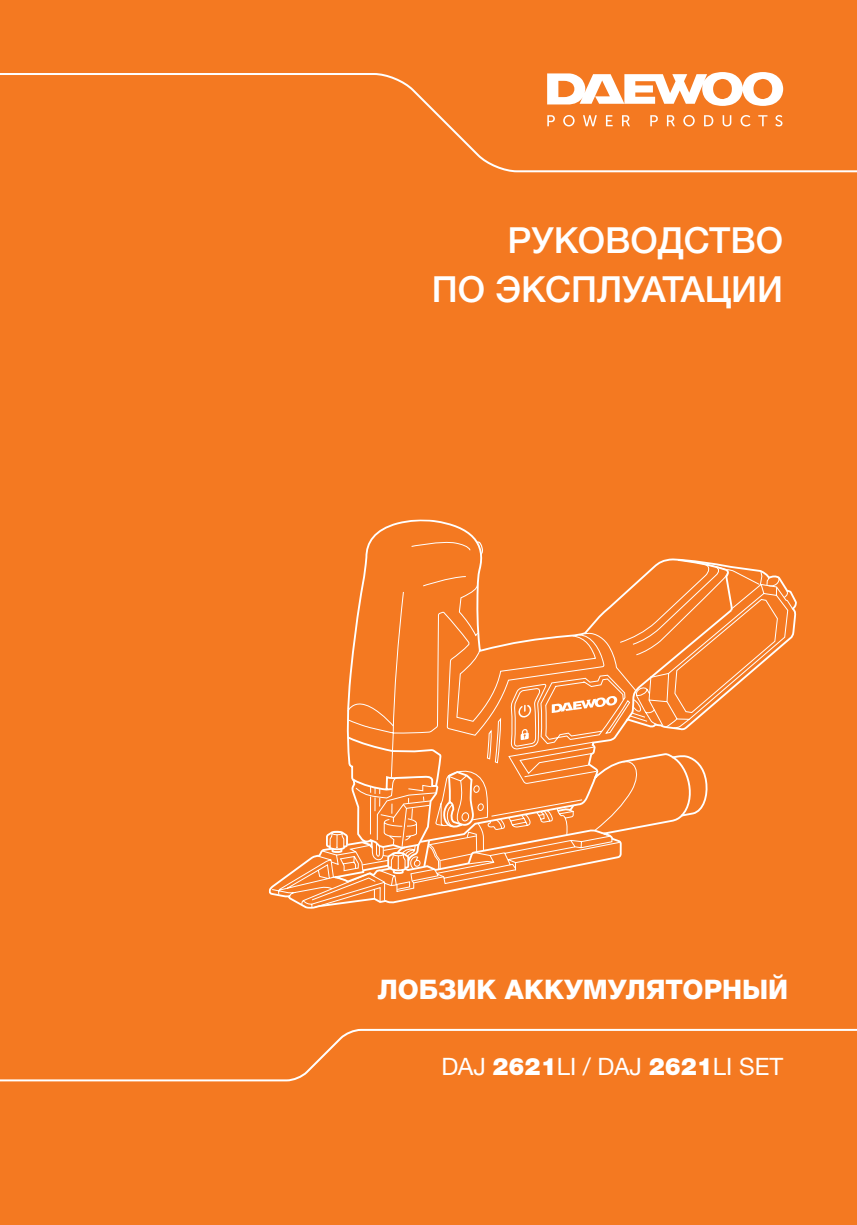
<style>
.page{position:relative;width:857px;height:1225px;background:#fff}
.page>*{position:absolute;margin:0;border:0;box-sizing:border-box;transform-origin:0 0}
.t1{font:500 36px/49.6px "Helvetica Neue LTW1 G";color:#fff;text-align:right}
.t2{font:800 27px "Helvetica Neue LTW1 G";color:#fff}
.t3{font:24px "Helvetica Neue LTW1 G";color:#fff}
.s1{font-weight:900}
</style>
<div class="page">
<div style="left:0;top:0;width:856px;height:1225px;background:#f47921"></div>
<svg style="left:0;top:73px;width:856px;height:100px"></svg>
<svg style="left:0;top:1028px;width:856px;height:54px"></svg>
<svg style="left:271px;top:539px;width:517px;height:369px"></svg>
<svg style="left:547px;top:72px;width:235px;height:34px"></svg>
<svg style="left:547px;top:115px;width:7px;height:11px"></svg>
<svg style="left:563px;top:115px;width:11px;height:11px"></svg>
<svg style="left:582px;top:115px;width:14px;height:11px"></svg>
<svg style="left:605px;top:115px;width:7px;height:11px"></svg>
<svg style="left:621px;top:115px;width:8px;height:11px"></svg>
<svg style="left:650px;top:115px;width:7px;height:11px"></svg>
<svg style="left:666px;top:115px;width:8px;height:11px"></svg>
<svg style="left:683px;top:115px;width:11px;height:11px"></svg>
<svg style="left:703px;top:115px;width:10px;height:11px"></svg>
<svg style="left:722px;top:115px;width:9px;height:11px"></svg>
<svg style="left:740px;top:115px;width:10px;height:11px"></svg>
<svg style="left:757px;top:115px;width:10px;height:11px"></svg>
<svg style="left:774px;top:115px;width:8px;height:11px"></svg>
<p class="t1" style="left:431px;top:215px;width:353px">РУКОВОДСТВО<br>ПО ЭКСПЛУАТАЦИИ</p>
<p class="t2" style="left:377px;top:973px;width:412px">ЛОБЗИК АККУМУЛЯТОРНЫЙ</p>
<p class="t3" style="left:441px;top:1051px;width:343px">DAJ <span class="s1">2621</span>LI / DAJ <span class="s1">2621</span>LI SET</p>
</div>
